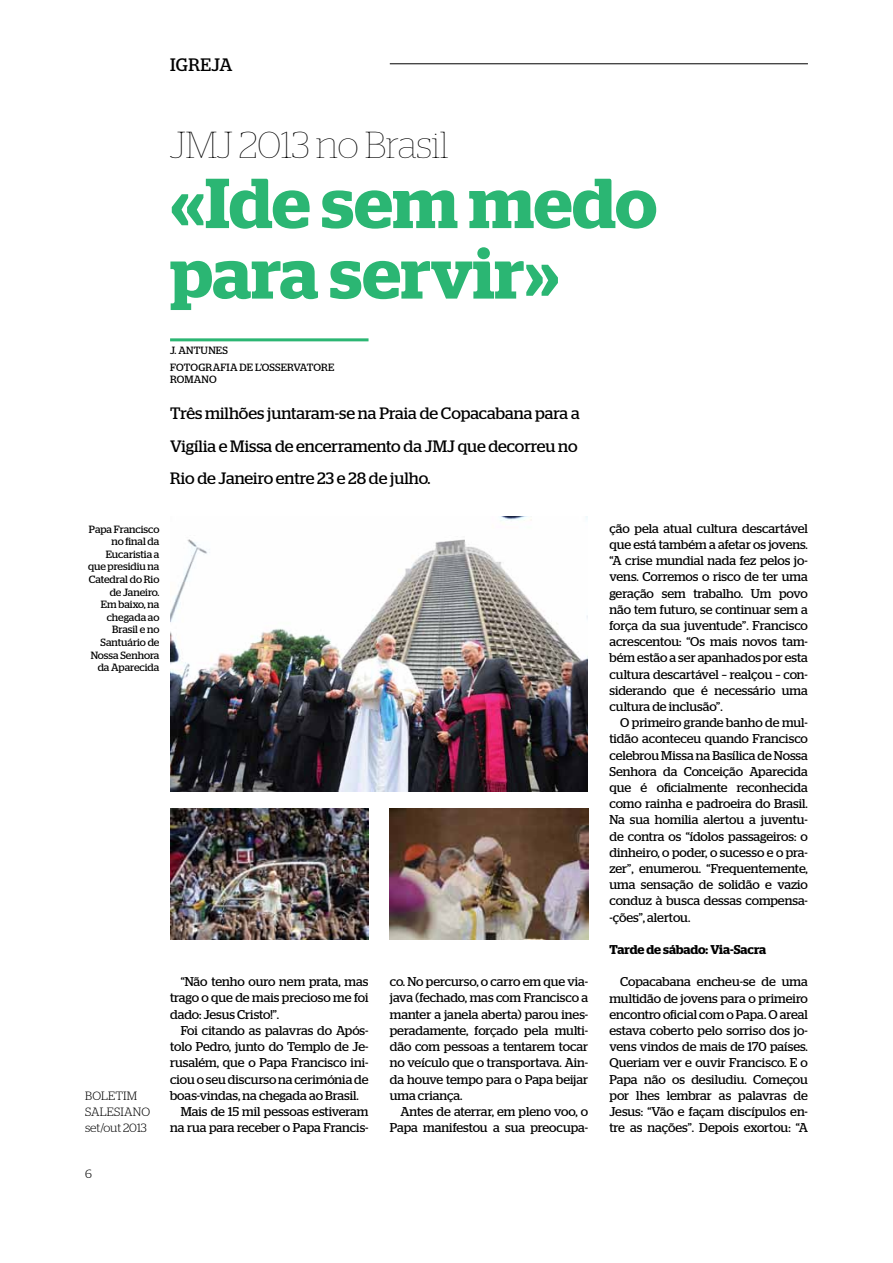
<style>
.page{position:relative;width:893px;height:1263px;background:#fff}
.page>*{position:absolute;margin:0;border:0;box-sizing:border-box;transform-origin:0 0}
.t1{font:600 70.5px/70.5px "Stag";letter-spacing:-.005em;color:#2bb673}
.t2{font:100 37.5px "Stag";color:#000}
.t3{font:18px "Stag";color:#000}
.t4{font:16.5px/32.4px "Stag";color:#000}
.t5{font:12.75px/16.2px "Stag";color:#000;text-align:justify}
.t6{font:600 12.75px "Stag";letter-spacing:-.005em;color:#000}
.t7{font:300 12px/16.2px "Stag";letter-spacing:.02em;color:#000}
.t8{font:10.5px/12.6px "Stag";color:#000}
</style>
<div class="page">
<hr style="left:170px;top:338px;width:199px;height:3px;background:#2bb673">
<hr style="left:390px;top:63px;width:418px;height:1px;background:#000">
<img style="left:170px;top:516px;width:417px;height:276px">
<img style="left:170px;top:809px;width:199px;height:130px">
<img style="left:390px;top:808px;width:198px;height:131px">
<h3 class="t3" style="left:170px;top:54px;width:18px">Igreja</h3>
<h2 class="t2" style="left:170px;top:124px;width:280px">JMJ 2013 no Brasil</h2>
<h1 class="t1" style="left:170px;top:168px;width:488px">«Ide sem medo para servir»</h1>
<p class="t8" style="left:170px;top:342px;width:24px;line-height:16.2px">J. Antunes<br>Fotografia</p>
<p class="t8" style="left:240px;top:360px;width:38px">de L’Osservatore</p>
<p class="t8" style="left:170px;top:373px;width:16px">Romano</p>
<p class="t4" style="left:170px;top:397px;width:411px">Três milhões juntaram-se na Praia de Copacabana para a<br>Vigília e Missa de encerramento da JMJ que decorreu no<br>Rio de Janeiro entre 23 e 28 de julho.</p>
<p class="t8" style="left:88px;top:522px;width:73px;text-align:right">Papa Francisco no final da<br>Eucaristia a que presidiu na<br>Catedral do Rio de Janeiro.<br>Em baixo, na chegada ao<br>Brasil e no<br>Santuário de<br>Nossa Senhora da Aparecida</p>
<p class="t7" style="left:85px;top:1087px;width:67px">BOLETIM<br>SALESIANO<br>SET/OUT 2013</p>
<p class="t7" style="left:85px;top:1165px;width:8px">6</p>
<p class="t5" style="left:170px;top:973px;width:200px;text-indent:11px">“Não tenho ouro nem prata, mas trago o que de mais precioso me foi dado: Jesus Cristo!”.</p>
<p class="t5" style="left:181px;top:1022px;width:189px">Foi citando as palavras do Após-</p>
<p class="t5" style="left:170px;top:1038px;width:200px">tolo Pedro, junto do Templo de Je-</p>
<p class="t5" style="left:170px;top:1054px;width:200px">rusalém, que o Papa Francisco ini-</p>
<p class="t5" style="left:170px;top:1071px;width:200px">ciou o seu discurso na cerimónia de</p>
<p class="t5" style="left:170px;top:1087px;width:190px">boas-vindas, na chegada ao Brasil.</p>
<p class="t5" style="left:181px;top:1103px;width:189px">Mais de 15 mil pessoas estiveram</p>
<p class="t5" style="left:170px;top:1119px;width:200px">na rua para receber o Papa Francis-</p>
<p class="t5" style="left:390px;top:973px;width:200px">co. No percurso, o carro em que via&shy;java (fechado, mas com Francisco a manter a janela aberta) parou ines&shy;peradamente, forçado pela multi&shy;dão com pessoas a tentarem tocar no veículo que o transportava. Ain&shy;da houve tempo para o Papa beijar uma criança.</p>
<p class="t5" style="left:390px;top:1103px;width:200px;text-align:right">Antes de aterrar, em pleno voo, o<br>Papa manifestou a sua preocupa-</p>
<p class="t5" style="left:609px;top:520px;width:200px">ção pela atual cultura descartável que está também a afetar os jovens. “A crise mundial nada fez pelos jo&shy;vens. Corremos o risco de ter uma geração sem trabalho. Um povo não tem futuro, se continuar sem a força da sua juventude”. Francisco acrescentou: “Os mais novos tam&shy;bém estão a ser apanhados por esta cultura descartável – realçou – con&shy;siderando que é necessário uma cultura de inclusão”.</p>
<p class="t5" style="left:609px;top:714px;width:200px;text-indent:11px">O primeiro grande banho de mul&shy;tidão aconteceu quando Francisco celebrou Missa na Basílica de Nossa Senhora da Conceição Aparecida que é oficialmente reconhecida como rainha e padroeira do Brasil.<br>Na sua homilia alertou a juventu&shy;de contra os “ídolos passageiros: o dinheiro, o poder, o sucesso e o pra&shy;zer”, enumerou. “Frequentemente, uma sensação de solidão e vazio conduz à busca dessas compensa--ções”, alertou.</p>
<p class="t6" style="left:609px;top:942px;width:158px">Tarde de sábado: Via-Sacra</p>
<p class="t5" style="left:609px;top:974px;width:200px;text-indent:11px">Copacabana encheu-se de uma multidão de jovens para o primeiro encontro oficial com o Papa. O areal estava coberto pelo sorriso dos jo&shy;vens vindos de mais de 170 países.<br>Queriam ver e ouvir Francisco. E o Papa não os desiludiu. Começou por lhes lembrar as palavras de Jesus: “Vão e façam discípulos en&shy;tre as nações”. Depois exortou: “A</p>
</div>
